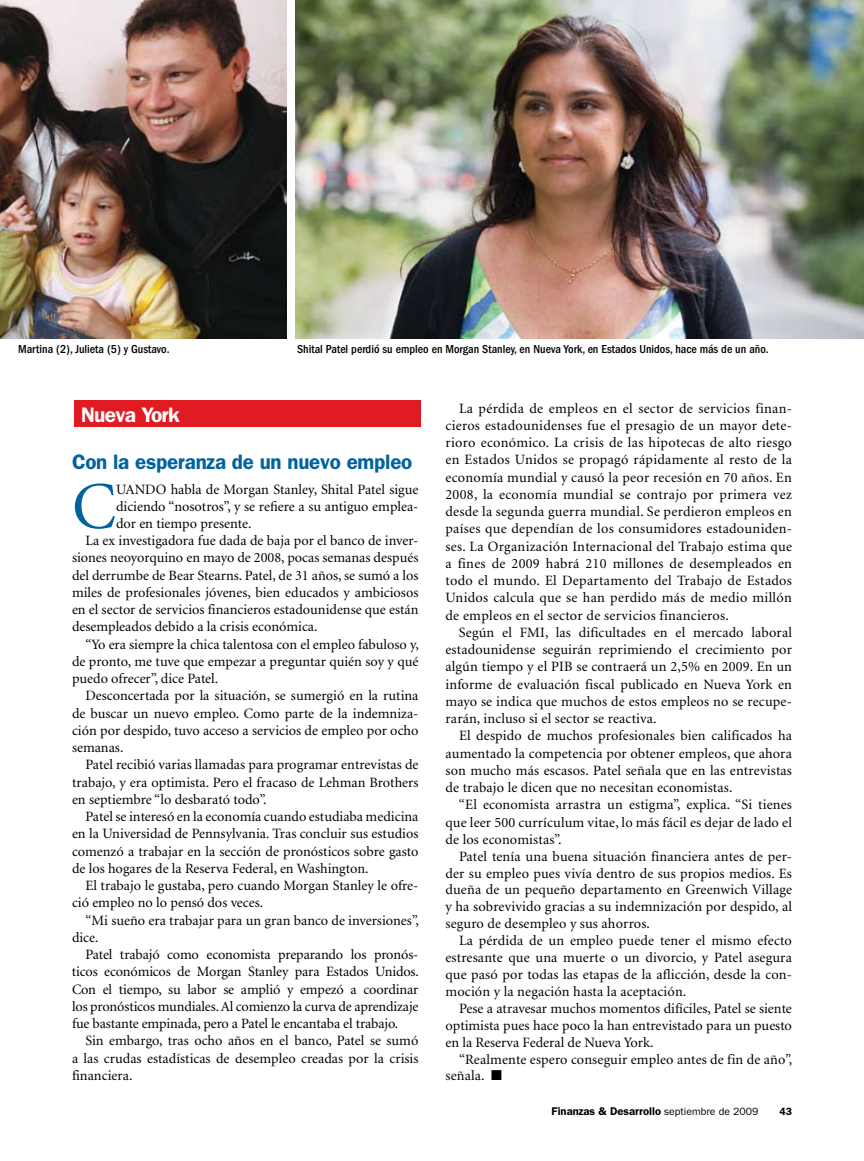
<style>
.page{position:relative;width:864px;height:1161px;background:#fff}
.page>*{position:absolute;margin:0;border:0;box-sizing:border-box;transform-origin:0 0}
.t1{font:66.9px "Minion";color:#00639e}
.t2{font:600 21px "Franklin Gothic";letter-spacing:-.01em;color:#00639e}
.t3{font:600 21px "Franklin Gothic";letter-spacing:-.035em;color:#fff}
.t4{font:14.25px/17.2px "Minion";color:#000;text-align:justify}
.t5{font:500 condensed 12px "Franklin Gothic";color:#000}
.t6{font:600 11.25px "Franklin Gothic";color:#000}
.t7{font:600 10.5px "Franklin Gothic";color:#000}
.s1{font-weight:400;font-size:10.5px}
</style>
<div class="page">
<img style="left:296px;top:0;width:568px;height:339px">
<img style="left:0;top:0;width:286px;height:338px">
<div style="left:74px;top:400px;width:347px;height:27px;background:#e01b22"></div>
<p class="t5" style="left:18px;top:342px;width:153px">Martina (2), Julieta (5) y Gustavo.</p>
<p class="t5" style="left:297px;top:342px;width:473px">Shital Patel perdió su empleo en Morgan Stanley, en Nueva York, en Estados Unidos, hace más de un año.</p>
<h2 class="t3" style="left:81px;top:402px;width:100px">Nueva York</h2>
<h2 class="t2" style="left:72px;top:449px;width:342px">Con la esperanza de un nuevo empleo</h2>
<h1 class="t1" style="left:72px;top:474px;width:46px">C</h1>
<p class="t4" style="left:116px;top:481px;width:11px">uando</p>
<p class="t4" style="left:171px;top:481px;width:249px">habla de Morgan Stanley, Shital Patel sigue</p>
<p class="t4" style="left:116px;top:498px;width:304px">diciendo “nosotros”, y se refiere a su antiguo emplea-</p>
<p class="t4" style="left:116px;top:515px;width:137px">dor en tiempo presente.</p>
<p class="t4" style="left:86px;top:533px;width:335px">La ex investigadora fue dada de baja por el banco de inver-</p>
<p class="t4" style="left:72px;top:550px;width:348px">siones neoyorquino en mayo de 2008, pocas semanas después</p>
<p class="t4" style="left:72px;top:567px;width:348px">del derrumbe de Bear Stearns. Patel, de 31 años, se sumó a los</p>
<p class="t4" style="left:72px;top:584px;width:348px">miles de profesionales jóvenes, bien educados y ambiciosos</p>
<p class="t4" style="left:72px;top:602px;width:348px">en el sector de servicios financieros estadounidense que están</p>
<p class="t4" style="left:72px;top:619px;width:247px">desempleados debido a la crisis económica.</p>
<p class="t4" style="left:86px;top:636px;width:335px">“Yo era siempre la chica talentosa con el empleo fabuloso y,</p>
<p class="t4" style="left:72px;top:653px;width:348px">de pronto, me tuve que empezar a preguntar quién soy y qué</p>
<p class="t4" style="left:72px;top:671px;width:148px">puedo ofrecer”, dice Patel.</p>
<p class="t4" style="left:86px;top:688px;width:335px">Desconcertada por la situación, se sumergió en la rutina</p>
<p class="t4" style="left:72px;top:705px;width:348px">de buscar un nuevo empleo. Como parte de la indemniza-</p>
<p class="t4" style="left:72px;top:722px;width:348px">ción por despido, tuvo acceso a servicios de empleo por ocho</p>
<p class="t4" style="left:72px;top:740px;width:53px">semanas.</p>
<p class="t4" style="left:86px;top:757px;width:335px">Patel recibió varias llamadas para programar entrevistas de</p>
<p class="t4" style="left:72px;top:774px;width:348px">trabajo, y era optimista. Pero el fracaso de Lehman Brothers</p>
<p class="t4" style="left:72px;top:791px;width:196px">en septiembre “lo desbarató todo”.</p>
<p class="t4" style="left:86px;top:809px;width:334px">Patel se interesó en la economía cuando estudiaba medicina</p>
<p class="t4" style="left:72px;top:826px;width:348px">en la Universidad de Pennsylvania. Tras concluir sus estudios</p>
<p class="t4" style="left:72px;top:843px;width:348px">comenzó a trabajar en la sección de pronósticos sobre gasto</p>
<p class="t4" style="left:72px;top:860px;width:298px">de los hogares de la Reserva Federal, en Washington.</p>
<p class="t4" style="left:85px;top:878px;width:335px">El trabajo le gustaba, pero cuando Morgan Stanley le ofre-</p>
<p class="t4" style="left:72px;top:895px;width:193px">ció empleo no lo pensó dos veces.</p>
<p class="t4" style="left:85px;top:912px;width:335px">“Mi sueño era trabajar para un gran banco de inversiones”,</p>
<p class="t4" style="left:72px;top:929px;width:28px">dice.</p>
<p class="t4" style="left:86px;top:947px;width:335px">Patel trabajó como economista preparando los pronós-</p>
<p class="t4" style="left:72px;top:964px;width:348px">ticos económicos de Morgan Stanley para Estados Unidos.</p>
<p class="t4" style="left:72px;top:981px;width:348px">Con el tiempo, su labor se amplió y empezó a coordinar</p>
<p class="t4" style="left:72px;top:998px;width:348px">los pronósticos mundiales. Al comienzo la curva de aprendizaje</p>
<p class="t4" style="left:72px;top:1016px;width:328px">fue bastante empinada, pero a Patel le encantaba el trabajo.</p>
<p class="t4" style="left:85px;top:1033px;width:334px">Sin embargo, tras ocho años en el banco, Patel se sumó</p>
<p class="t4" style="left:72px;top:1050px;width:348px">a las crudas estadísticas de desempleo creadas por la crisis</p>
<p class="t4" style="left:72px;top:1067px;width:62px">financiera.</p>
<p class="t4" style="left:446px;top:400px;width:348px;text-indent:14px">La pérdida de empleos en el sector de servicios finan&shy;cieros estadounidenses fue el presagio de un mayor dete&shy;rioro económico. La crisis de las hipotecas de alto riesgo en Estados Unidos se propagó rápidamente al resto de la economía mundial y causó la peor recesión en 70 años. En 2008, la economía mundial se contrajo por primera vez desde la segunda guerra mundial. Se perdieron empleos en países que dependían de los consumidores estadouniden&shy;ses. La Organización Internacional del Trabajo estima que a fines de 2009 habrá 210 millones de desempleados en todo el mundo. El Departamento del Trabajo de Estados Unidos calcula que se han perdido más de medio millón de empleos en el sector de servicios financieros.</p>
<p class="t4" style="left:446px;top:624px;width:348px;text-indent:13px">Según el FMI, las dificultades en el mercado laboral estadounidense seguirán reprimiendo el crecimiento por algún tiempo y el PIB se contraerá un 2,5% en 2009. En un informe de evaluación fiscal publicado en Nueva York en mayo se indica que muchos de estos empleos no se recupe&shy;rarán, incluso si el sector se reactiva.</p>
<p class="t4" style="left:446px;top:728px;width:348px;text-indent:14px">El despido de muchos profesionales bien calificados ha aumentado la competencia por obtener empleos, que ahora son mucho más escasos. Patel señala que en las entrevistas de trabajo le dicen que no necesitan economistas.</p>
<p class="t4" style="left:446px;top:797px;width:348px;text-indent:13px">“El economista arrastra un estigma”, explica. “Si tienes que leer 500 currículum vitae, lo más fácil es dejar de lado el de los economistas”.</p>
<p class="t4" style="left:446px;top:848px;width:348px;line-height:16.8px;text-indent:14px">Patel tenía una buena situación financiera antes de per&shy;der su empleo pues vivía dentro de sus propios medios. Es dueña de un pequeño departamento en Greenwich Village y ha sobrevivido gracias a su indemnización por despido, al seguro de desempleo y sus ahorros.</p>
<p class="t4" style="left:446px;top:932px;width:348px;text-indent:14px">La pérdida de un empleo puede tener el mismo efecto estresante que una muerte o un divorcio, y Patel asegura que pasó por todas las etapas de la aflicción, desde la con&shy;moción y la negación hasta la aceptación.</p>
<p class="t4" style="left:446px;top:1000px;width:348px;text-indent:14px">Pese a atravesar muchos momentos difíciles, Patel se siente optimista pues hace poco la han entrevistado para un puesto en la Reserva Federal de Nueva York.</p>
<p class="t4" style="left:446px;top:1051px;width:348px;text-indent:14px">“Realmente espero conseguir empleo antes de fin de año”, señala. ■</p>
<p class="t6" style="left:552px;top:1105px;width:208px">Finanzas &amp; Desarrollo <span class="s1">septiembre de 2009</span></p>
<p class="t7" style="left:779px;top:1106px;width:14px">43</p>
</div>
